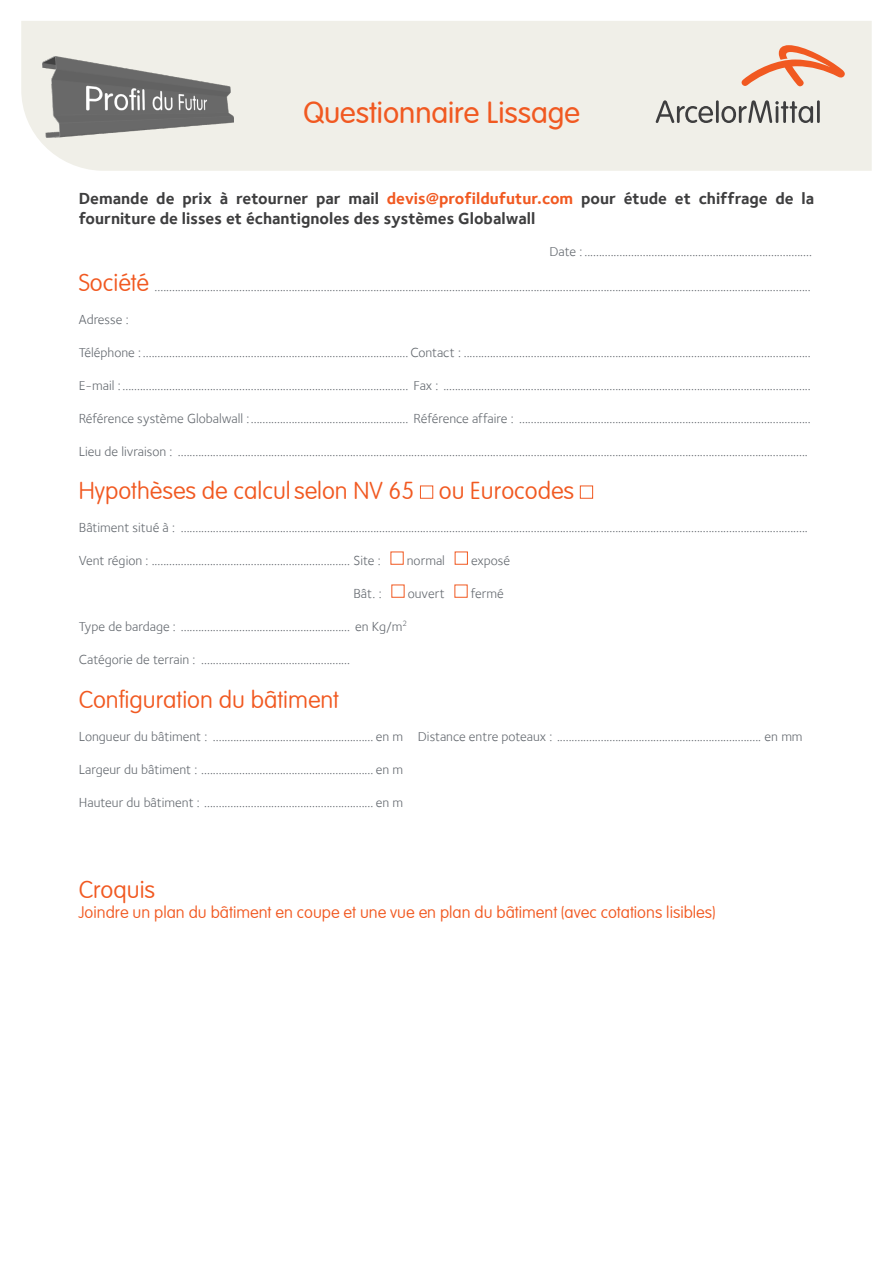
<style>
.page{position:relative;width:893px;height:1263px;background:#fff}
.page>*{position:absolute;margin:0;border:0;box-sizing:border-box;transform-origin:0 0}
.t1{font:300 30px "VAG Rounded";color:#f15921}
.t2{font:100 24px "VAG Rounded";color:#f15921}
.t3{font:700 16.5px/19.8px "Foundry Sterling";color:#3e3e3f}
.t4{font:100 16.5px "VAG Rounded";color:#f15921}
.t5{font:13.5px "Foundry Sterling";color:#656a70}
.s1{color:#f15921}
.s2{font-family:"VAG Rounded";font-weight:100;font-size:24px;color:#f15921}
</style>
<div class="page">
<div style="left:21px;top:21px;width:851px;height:150px;background:#f0efe8"></div>
<div style="left:420px;top:486px;width:13px;height:13px;border:1px solid #f15921"></div>
<div style="left:580px;top:486px;width:13px;height:13px;border:1px solid #f15921"></div>
<div style="left:391px;top:552px;width:13px;height:13px;border:1px solid #f15921"></div>
<div style="left:455px;top:552px;width:13px;height:13px;border:1px solid #f15921"></div>
<div style="left:391px;top:585px;width:13px;height:13px;border:1px solid #f15921"></div>
<div style="left:454px;top:585px;width:14px;height:13px;border:1px solid #f15921"></div>
<svg style="left:742px;top:45px;width:103px;height:41px;background:#f0c1ab"></svg>
<hr style="left:716px;top:100px;width:3px;height:23px;background:#3e3e3f">
<svg style="left:656px;top:100px;width:57px;height:23px"></svg>
<hr style="left:817px;top:100px;width:3px;height:23px;background:#3e3e3f">
<svg style="left:721px;top:100px;width:92px;height:23px;background:#b4b4af"></svg>
<img style="left:43px;top:56px;width:190px;height:81px">
<p class="t1" style="left:303px;top:96px;width:278px">Questionnaire Lissage</p>
<p class="t3" style="left:79px;top:189px;width:737px">Demande de prix à retourner par mail <span class="s1">devis@profildufutur.com</span> pour étude et chiffrage de la fourniture de lisses et échantignoles des systèmes Globalwall</p>
<p class="t5" style="left:549px;top:243px;width:264px">Date : ..............................................................................</p>
<p class="t5" style="left:79px;top:279px;width:733px"><span class="s2">Société</span> .................................................................................................................................................................................................................................</p>
<p class="t5" style="left:79px;top:312px;width:51px">Adresse :</p>
<p class="t5" style="left:79px;top:345px;width:733px">Téléphone : ...........................................................................................Contact : .......................................................................................................................</p>
<p class="t5" style="left:79px;top:378px;width:733px">E-mail : .................................................................................................. Fax : ..............................................................................................................................</p>
<p class="t5" style="left:79px;top:411px;width:733px">Référence système Globalwall :...................................................... Référence affaire : ....................................................................................................</p>
<p class="t5" style="left:79px;top:444px;width:730px">Lieu de livraison : ........................................................................................................................................................................................................................</p>
<p class="t2" style="left:79px;top:476px;width:497px">Hypothèses de calcul selon NV 65 ou Eurocodes</p>
<p class="t5" style="left:79px;top:519px;width:730px">Bâtiment situé à : .......................................................................................................................................................................................................................</p>
<p class="t5" style="left:79px;top:552px;width:303px">Vent région : .................................................................... Site :</p>
<p class="t5" style="left:407px;top:552px;width:40px">normal</p>
<p class="t5" style="left:471px;top:552px;width:41px">exposé</p>
<p class="t5" style="left:353px;top:585px;width:30px">Bât. :</p>
<p class="t5" style="left:408px;top:585px;width:39px">ouvert</p>
<p class="t5" style="left:471px;top:585px;width:35px">fermé</p>
<p class="t5" style="left:79px;top:618px;width:330px">Type de bardage : .......................................................... en Kg/m<sup>2</sup></p>
<p class="t5" style="left:79px;top:651px;width:273px">Catégorie de terrain : ...................................................</p>
<p class="t2" style="left:79px;top:686px;width:262px">Configuration du bâtiment</p>
<p class="t5" style="left:79px;top:729px;width:725px">Longueur du bâtiment : ....................................................... en m Distance entre poteaux : ...................................................................... en mm</p>
<p class="t5" style="left:79px;top:762px;width:326px">Largeur du bâtiment : ........................................................... en m</p>
<p class="t5" style="left:79px;top:795px;width:326px">Hauteur du bâtiment : .......................................................... en m</p>
<p class="t2" style="left:79px;top:875px;width:78px">Croquis</p>
<p class="t4" style="left:79px;top:902px;width:638px">Joindre un plan du bâtiment en coupe et une vue en plan du bâtiment (avec cotations lisibles)</p>
</div>
